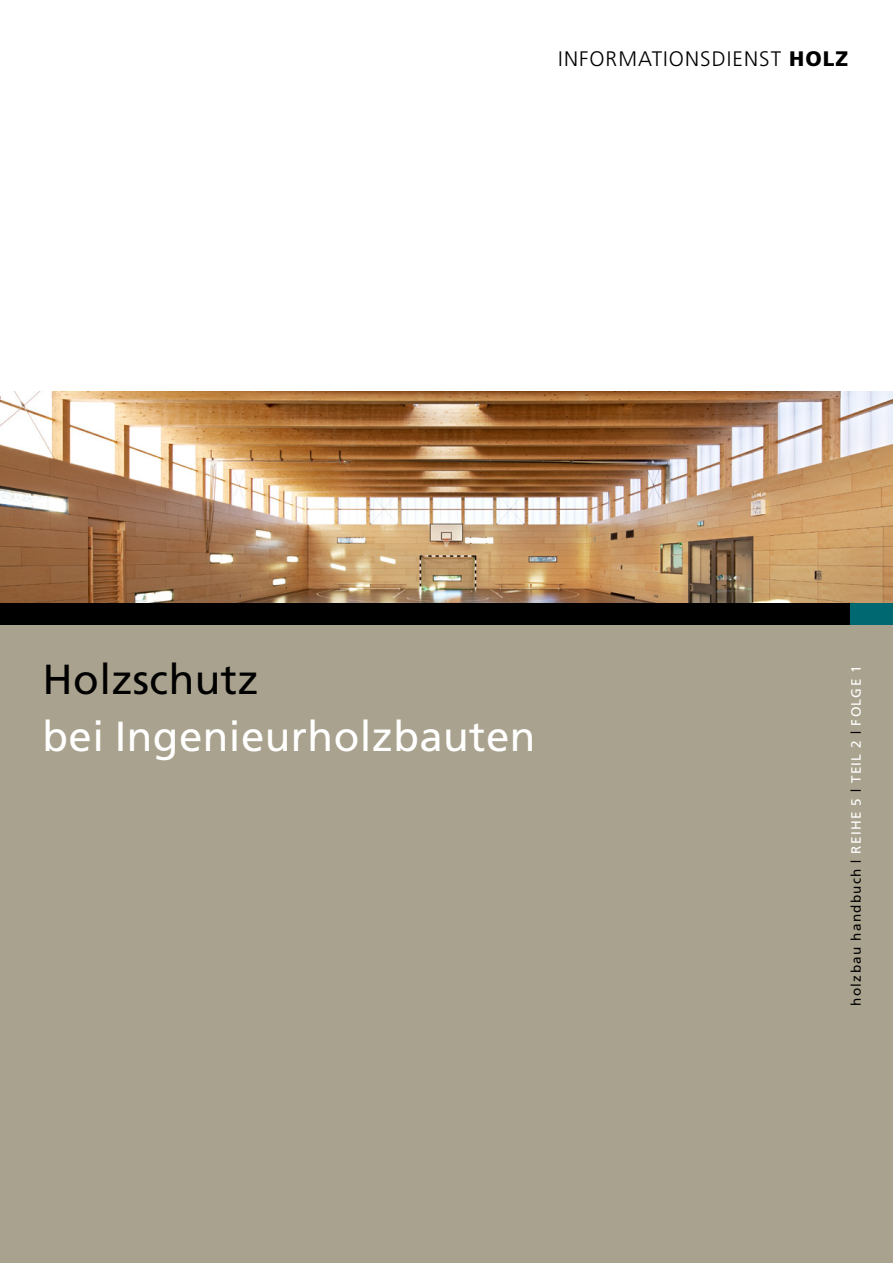
<style>
.page{position:relative;width:893px;height:1263px;background:#fff}
.page>*{position:absolute;margin:0;border:0;box-sizing:border-box;transform-origin:0 0}
.Titel{font:42px "Frutiger";letter-spacing:.01em;color:#fff}
.Titel-2{font:42px "Frutiger";letter-spacing:.01em;color:#000}
.t1{font:300 21px "Frutiger";letter-spacing:.05em;color:#000}
.Kolumnentitel{font:13.5px "Frutiger";letter-spacing:.1em;color:#000}
.s1{font-weight:900}
.s2{color:#fff}
</style>
<div class="page">
<img style="left:0;top:391px;width:893px;height:213px">
<div style="left:0;top:625px;width:893px;height:638px;background:#a9a28e"></div>
<div style="left:0;top:604px;width:893px;height:21px;background:#000"></div>
<div style="left:850px;top:604px;width:43px;height:21px;background:#006871"></div>
<p class="t1" style="left:558px;top:47px;width:292px">INFORMATIONSDIENST <span class="s1">HOLZ</span></p>
<p class="Titel-2" style="left:43px;top:655px;width:218px">Holzschutz</p>
<p class="Kolumnentitel" style="left:848px;top:1006px;width:342px;rotate:-90deg">holzbau handbuch | <span class="s2">REIHE 5</span> | <span class="s2">TEIL 2</span> | <span class="s2">FOLGE 1</span></p>
<p class="Titel" style="left:43px;top:712px;width:494px">bei Ingenieurholzbauten</p>
</div>
